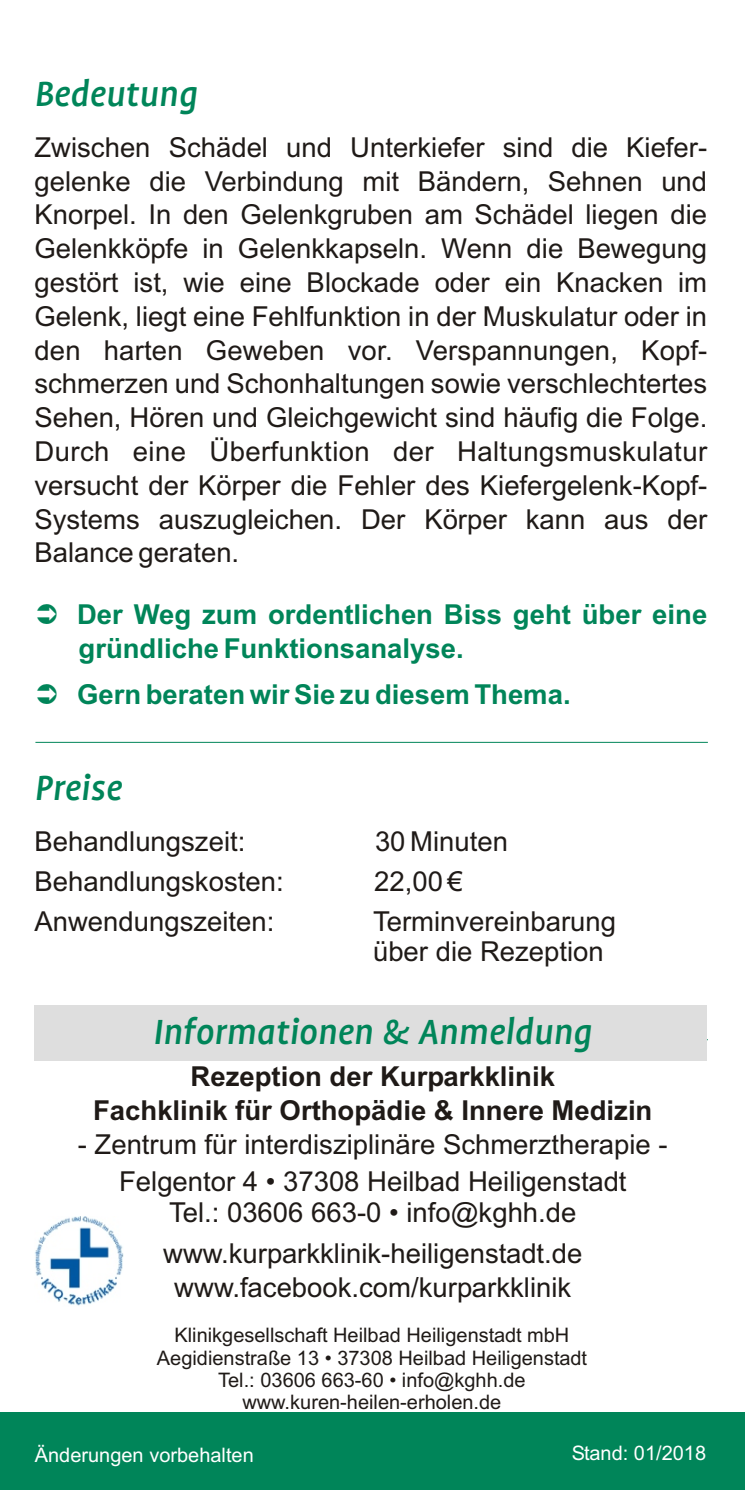
<style>
.page{position:relative;width:745px;height:1490px;background:#fff}
.page>*{position:absolute;margin:0;border:0;box-sizing:border-box;transform-origin:0 0}
.t1{font:italic 40px "Profile";color:#008559}
.t2{font:27.5px/33.8px "Arial";color:#1f1a17}
.t3{font:700 27.5px/33.8px "Arial";color:#008559}
.t4{font:700 27.5px/33.8px "Arial";color:#1f1a17;text-align:center}
.t5{font:20px/22.2px "Arial";color:#1f1a17;text-align:center}
.t6{font:20px "Arial";color:#fff}
</style>
<div class="page">
<div style="left:0;top:1412px;width:745px;height:78px;background:#008559"></div>
<hr style="left:35px;top:1039px;width:673px;height:1px;background:#008559">
<div style="left:34px;top:1005px;width:673px;height:56px;background:#dedede"></div>
<img style="left:35px;top:1216px;width:89px;height:90px">
<hr style="left:35px;top:742px;width:673px;height:1px;background:#008559">
<h1 class="t1" style="left:34px;top:79px;width:165px">Bedeutung</h1>
<p class="t2" style="left:34px;top:133px;width:674px;text-align:justify">Zwischen Schädel und Unterkiefer sind die Kiefer&shy;gelenke die Verbindung mit Bändern, Sehnen und Knorpel. In den Gelenkgruben am Schädel liegen die Gelenkköpfe in Gelenkkapseln. Wenn die Bewegung gestört ist, wie eine Blockade oder ein Knacken im Gelenk, liegt eine Fehlfunktion in der Muskulatur oder in den harten Geweben vor. Verspannungen, Kopf&shy;schmerzen und Schonhaltungen sowie verschlechtertes Sehen, Hören und Gleichgewicht sind häufig die Folge.<br>Durch eine Überfunktion der Haltungsmuskulatur versucht der Körper die Fehler des Kiefergelenk-Kopf-Systems auszugleichen. Der Körper kann aus der Balance geraten.</p>
<p class="t3" style="left:77px;top:600px;width:632px">Der Weg zum ordentlichen Biss geht über eine gründliche Funktionsanalyse.</p>
<p class="t3" style="left:77px;top:680px;width:495px">Gern beraten wir Sie zu diesem Thema.</p>
<h1 class="t1" style="left:34px;top:773px;width:89px">Preise</h1>
<p class="t2" style="left:34px;top:827px;width:212px">Behandlungszeit:</p>
<p class="t2" style="left:375px;top:827px;width:134px">30 Minuten</p>
<p class="t2" style="left:34px;top:867px;width:251px">Behandlungskosten:</p>
<p class="t2" style="left:374px;top:867px;width:90px">22,00 €</p>
<p class="t2" style="left:34px;top:907px;width:241px">Anwendungszeiten:</p>
<p class="t2" style="left:373px;top:908px;width:244px;line-height:30.8px">Terminvereinbarung über die Rezeption</p>
<h1 class="t1" style="left:153px;top:1017px;width:441px">Informationen &amp; Anmeldung</h1>
<p class="t4" style="left:93px;top:1062px;width:561px">Rezeption der Kurparkklinik<br>Fachklinik für Orthopädie &amp; Innere Medizin</p>
<p class="t2" style="left:78px;top:1129px;width:591px;line-height:36.8px;text-align:center">- Zentrum für interdisziplinäre Schmerztherapie -<br>Felgentor 4 • 37308 Heilbad Heiligenstadt</p>
<p class="t2" style="left:163px;top:1194px;width:421px;line-height:41.8px">Tel.: 03606 663-0 • info@kghh.de www.kurparkklinik-heiligenstadt.de</p>
<p class="t2" style="left:174px;top:1273px;width:398px">www.facebook.com/kurparkklinik</p>
<p class="t5" style="left:157px;top:1326px;width:432px">Klinikgesellschaft Heilbad Heiligenstadt mbH Aegidienstraße 13 • 37308 Heilbad Heiligenstadt Tel.: 03606 663-60 • info@kghh.de www.kuren-heilen-erholen.de</p>
<p class="t6" style="left:35px;top:1447px;width:221px">Änderungen vorbehalten</p>
<p class="t6" style="left:572px;top:1445px;width:136px">Stand: 01/2018</p>
</div>
